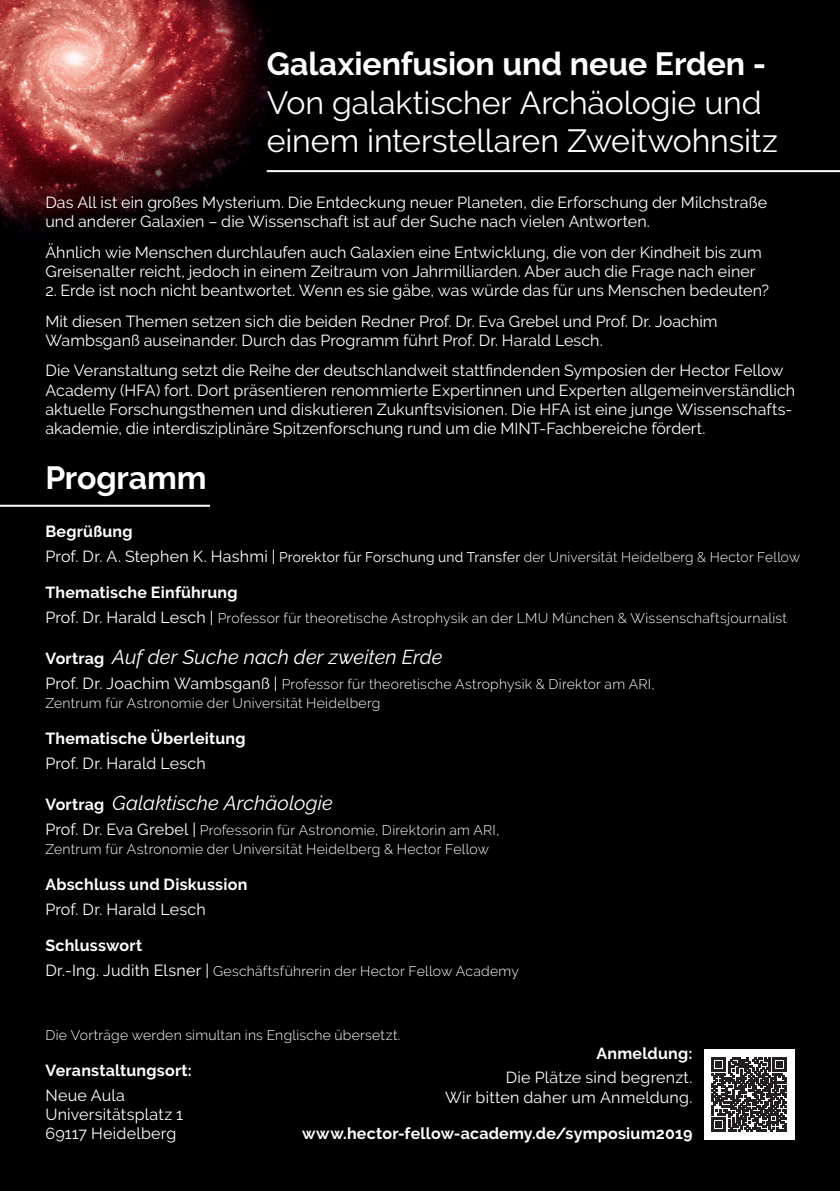
<style>
.page{position:relative;width:840px;height:1191px;background:#fff}
.page>*{position:absolute;margin:0;border:0;box-sizing:border-box;transform-origin:0 0}
.t1{font:32px/38.4px "Raleway";letter-spacing:-.005em;color:#fff}
.t2{font:700 32px "Raleway";letter-spacing:-.005em;color:#fff}
.t3{font:italic 20px "Raleway";letter-spacing:.005em;color:#fff}
.t4{font:16px/19.2px "Raleway";letter-spacing:.005em;color:#fff}
.t5{font:700 16px "Raleway";letter-spacing:.015em;color:#fff}
.t6{font:300 14px/19.2px "Raleway";letter-spacing:.02em;color:#fff}
.s1{font-weight:400;font-size:16px}
.s2{font-weight:400}
.s3{font-weight:700;font-style:normal;font-size:16px}
</style>
<div class="page">
<div style="left:0;top:0;width:839px;height:1191px;background:#000"></div>
<hr style="left:266px;top:170px;width:573px;height:2px;background:#fff">
<hr style="left:0;top:505px;width:210px;height:2px;background:#fff">
<div style="left:703px;top:1049px;width:91px;height:91px;background:#fff"></div>
<svg style="left:711px;top:1057px;width:75px;height:74px"></svg>
<h1 class="t2" style="left:266px;top:46px;width:497px">Galaxienfusion und neue Erden ‑</h1>
<h1 class="t1" style="left:266px;top:83px;width:512px">Von galaktischer Archäologie und einem interstellaren Zweitwohnsitz</h1>
<p class="t4" style="left:45px;top:193px;width:722px">Das All ist ein großes Mysterium. Die Entdeckung neuer Planeten, die Erforschung der Milchstraße und anderer Galaxien – die Wissenschaft ist auf der Suche nach vielen Antworten.</p>
<p class="t4" style="left:45px;top:242px;width:717px">Ähnlich wie Menschen durchlaufen auch Galaxien eine Entwicklung, die von der Kindheit bis zum<br>Greisenalter reicht, jedoch in einem Zeitraum von Jahrmilliarden. Aber auch die Frage nach einer</p>
<p class="t4" style="left:45px;top:275px;width:724px;line-height:30.6px">2. Erde ist noch nicht beantwortet. Wenn es sie gäbe, was würde das für uns Menschen bedeuten?<br>Mit diesen Themen setzen sich die beiden Redner Prof. Dr. Eva Grebel und Prof. Dr. Joachim</p>
<p class="t4" style="left:45px;top:325px;width:739px;line-height:30.6px">Wambsganß auseinander. Durch das Programm führt Prof. Dr. Harald Lesch.<br>Die Veranstaltung setzt die Reihe der deutschlandweit stattfindenden Symposien der Hector Fellow</p>
<p class="t4" style="left:45px;top:380px;width:751px">Academy (HFA) fort. Dort präsentieren renommierte Expertinnen und Experten allgemeinverständlich aktuelle Forschungsthemen und diskutieren Zukunftsvisionen. Die HFA ist eine junge Wissenschafts&shy;akademie, die interdisziplinäre Spitzenforschung rund um die MINT-Fachbereiche fördert.</p>
<h1 class="t2" style="left:45px;top:460px;width:163px">Programm</h1>
<p class="t5" style="left:45px;top:522px;width:89px">Begrüßung</p>
<p class="t6" style="left:45px;top:547px;width:755px"><span class="s1">Prof. Dr. A. Stephen K. Hashmi |</span> <span class="s2">Prorektor für Forschung und Transfer</span> der Universität Heidelberg &amp; Hector Fellow</p>
<p class="t5" style="left:45px;top:583px;width:194px">Thematische Einführung</p>
<p class="t6" style="left:45px;top:608px;width:742px"><span class="s1">Prof. Dr. Harald Lesch |</span> Professor für theoretische Astrophysik an der LMU München &amp; Wissenschaftsjournalist</p>
<p class="t3" style="left:45px;top:645px;width:398px"><span class="s3">Vortrag</span> Auf der Suche nach der zweiten Erde</p>
<p class="t6" style="left:45px;top:674px;width:610px"><span class="s1">Prof. Dr. Joachim Wambsganß |</span> Professor für theoretische Astrophysik &amp; Direktor am ARI,<br>Zentrum für Astronomie der Universität Heidelberg</p>
<p class="t5" style="left:45px;top:729px;width:201px">Thematische Überleitung</p>
<p class="t4" style="left:45px;top:753px;width:162px">Prof. Dr. Harald Lesch</p>
<p class="t3" style="left:45px;top:791px;width:289px"><span class="s3">Vortrag</span> Galaktische Archäologie</p>
<p class="t6" style="left:45px;top:820px;width:455px"><span class="s1">Prof. Dr. Eva Grebel |</span> Professorin für Astronomie, Direktorin am ARI,<br>Zentrum für Astronomie der Universität Heidelberg &amp; Hector Fellow</p>
<p class="t5" style="left:45px;top:875px;width:203px">Abschluss und Diskussion</p>
<p class="t4" style="left:45px;top:900px;width:162px">Prof. Dr. Harald Lesch</p>
<p class="t5" style="left:45px;top:936px;width:98px">Schlusswort</p>
<p class="t6" style="left:45px;top:961px;width:475px"><span class="s1">Dr.-Ing. Judith Elsner |</span> Geschäftsführerin der Hector Fellow Academy</p>
<p class="t6" style="left:45px;top:1025px;width:356px">Die Vorträge werden simultan ins Englische übersetzt.</p>
<p class="t5" style="left:45px;top:1061px;width:148px">Veranstaltungsort:</p>
<p class="t4" style="left:45px;top:1085px;width:139px">Neue Aula<br>Universitätsplatz 1<br>69117 Heidelberg</p>
<p class="t5" style="left:596px;top:1043px;width:97px">Anmeldung:</p>
<p class="t4" style="left:445px;top:1068px;width:248px;text-align:right">Die Plätze sind begrenzt.<br>Wir bitten daher um Anmeldung.</p>
<p class="t5" style="left:302px;top:1124px;width:391px">www.hector-fellow-academy.de/symposium2019</p>
</div>
